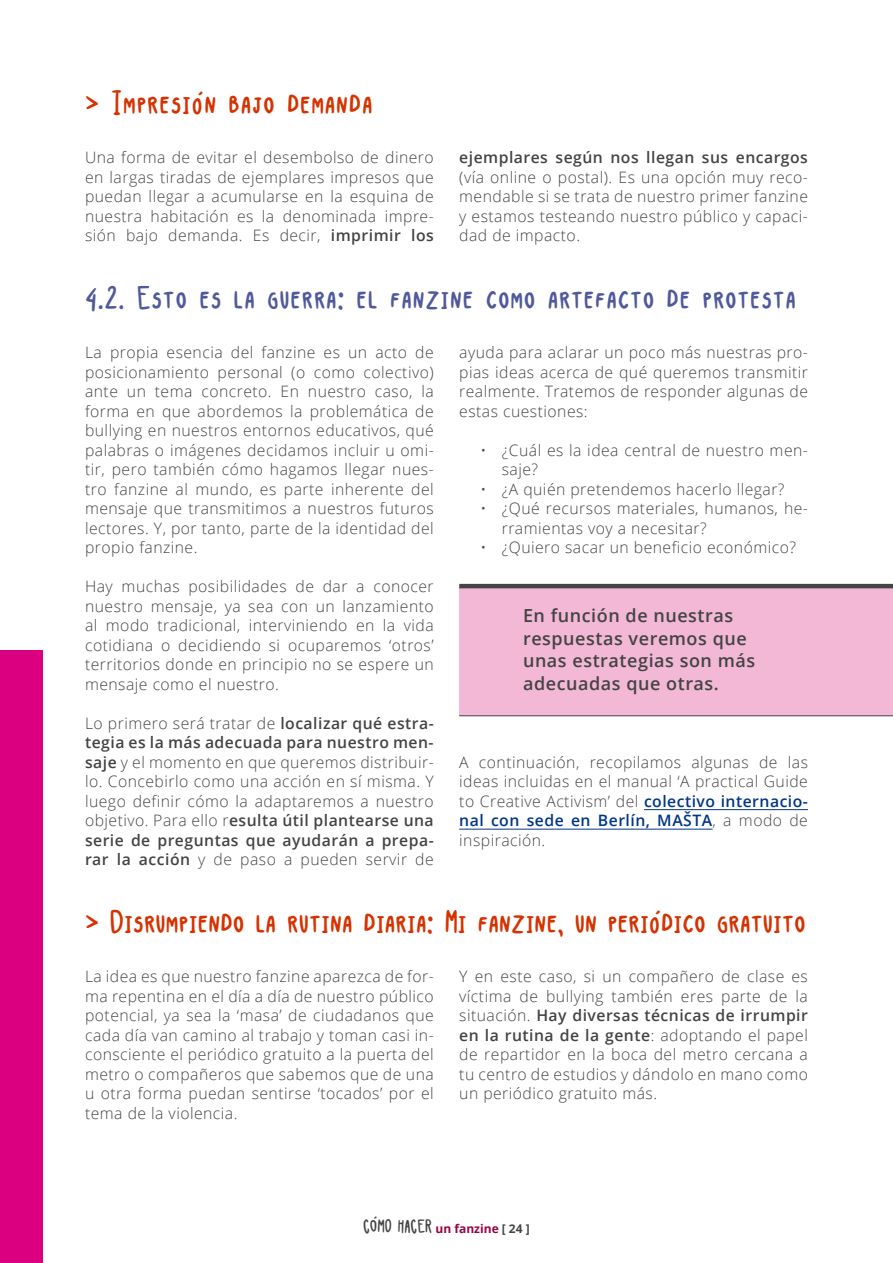
<style>
.page{position:relative;width:893px;height:1263px;background:#fff}
.page>*{position:absolute;margin:0;border:0;box-sizing:border-box;transform-origin:0 0}
.t1{font:37.5px "Kap";letter-spacing:.005em;color:#d53200}
.t2{font:37.5px "Kap";letter-spacing:.02em;color:#505a9b}
.t3{font:21px "Kap";color:#444}
.t4{font:600 18px/22.5px "Open Sans";letter-spacing:.03em;color:#444}
.t5{font:300 15.75px/19.5px "Open Sans";letter-spacing:.03em;color:#444;text-align:justify}
.t6{font:600 15.75px "Open Sans";letter-spacing:.03em;color:#444}
.s1{font-weight:600}
.s2{font-weight:600;color:#003687}
.s3{font-family:"Open Sans";font-weight:700;font-size:12px;color:#960447}
.s4{font-family:"Open Sans";font-weight:700;font-size:12px}
</style>
<div class="page">
<div style="left:0;top:651px;width:43px;height:612px;background:#db0080"></div>
<div style="left:459px;top:587px;width:434px;height:128px;background:#f2b8d5"></div>
<hr style="left:459px;top:584px;width:434px;height:4px;background:#444">
<hr style="left:459px;top:715px;width:434px;height:1px;background:#444">
<hr style="left:644px;top:809px;width:164px;height:1px;background:#003687">
<hr style="left:459px;top:829px;width:254px;height:1px;background:#003687">
<h1 class="t1" style="left:85px;top:84px;width:289px">&gt; Impresión bajo demanda</h1>
<p class="t5" style="left:85px;top:147px;width:350px">Una forma de evitar el desembolso de dinero en largas tiradas de ejemplares impresos que puedan llegar a acumularse en la esquina de nuestra habitación es la denominada impre&shy;sión bajo demanda. Es decir, <span class="s1">imprimir los</span></p>
<p class="t6" style="left:459px;top:147px;width:350px">ejemplares según nos llegan sus encargos</p>
<p class="t5" style="left:459px;top:167px;width:350px">(vía online o postal). Es una opción muy reco&shy;mendable si se trata de nuestro primer fanzine y estamos testeando nuestro público y capaci&shy;dad de impacto.</p>
<h1 class="t2" style="left:85px;top:279px;width:713px">4.2. Esto es la guerra: el fanzine como artefacto de protesta</h1>
<p class="t5" style="left:85px;top:342px;width:350px">La propia esencia del fanzine es un acto de posicionamiento personal (o como colectivo) ante un tema concreto. En nuestro caso, la forma en que abordemos la problemática de bullying en nuestros entornos educativos, qué palabras o imágenes decidamos incluir u omi&shy;tir, pero también cómo hagamos llegar nues&shy;tro fanzine al mundo, es parte inherente del mensaje que transmitimos a nuestros futuros lectores. Y, por tanto, parte de la identidad del propio fanzine.</p>
<p class="t5" style="left:85px;top:576px;width:350px">Hay muchas posibilidades de dar a conocer nuestro mensaje, ya sea con un lanzamiento al modo tradicional, interviniendo en la vida cotidiana o decidiendo si ocuparemos ‘otros’ territorios donde en principio no se espere un mensaje como el nuestro.</p>
<p class="t5" style="left:85px;top:713px;width:350px">Lo primero será tratar de <span class="s1">localizar qué estra&shy;tegia es la más adecuada para nuestro men&shy;saje</span> y el momento en que queremos distribuir&shy;lo. Concebirlo como una acción en sí misma. Y luego definir cómo la adaptaremos a nuestro objetivo. Para ello r<span class="s1">esulta útil plantearse una serie de preguntas que ayudarán a prepa&shy;rar la acción</span> y de paso a pueden servir de</p>
<p class="t5" style="left:459px;top:342px;width:350px">ayuda para aclarar un poco más nuestras pro&shy;pias ideas acerca de qué queremos transmitir realmente. Tratemos de responder algunas de estas cuestiones:</p>
<p class="t5" style="left:502px;top:440px;width:308px;text-indent:-21px">• ¿Cuál es la idea central de nuestro men&shy;saje?</p>
<p class="t5" style="left:480px;top:479px;width:306px">• ¿A quién pretendemos hacerlo llegar?</p>
<p class="t5" style="left:502px;top:498px;width:308px;text-indent:-21px">• ¿Qué recursos materiales, humanos, he&shy;rramientas voy a necesitar?</p>
<p class="t5" style="left:480px;top:537px;width:317px">• ¿Quiero sacar un beneficio económico?</p>
<p class="t4" style="left:523px;top:604px;width:234px">En función de nuestras respuestas veremos que unas estrategias son más adecuadas que otras.</p>
<p class="t5" style="left:459px;top:752px;width:350px">A continuación, recopilamos algunas de las ideas incluidas en el manual ‘A practical Guide to Creative Activism’ del <span class="s2">colectivo internacio&shy;nal con sede en Berlín, MAŠTA</span>, a modo de inspiración.</p>
<h1 class="t1" style="left:85px;top:903px;width:722px">&gt; Disrumpiendo la rutina diaria: Mi fanzine, un periódico gratuito</h1>
<p class="t5" style="left:85px;top:966px;width:350px">La idea es que nuestro fanzine aparezca de for&shy;ma repentina en el día a día de nuestro público potencial, ya sea la ‘masa’ de ciudadanos que cada día van camino al trabajo y toman casi in&shy;consciente el periódico gratuito a la puerta del metro o compañeros que sabemos que de una u otra forma puedan sentirse ‘tocados’ por el tema de la violencia.</p>
<p class="t5" style="left:459px;top:966px;width:350px">Y en este caso, si un compañero de clase es víctima de bullying también eres parte de la situación. <span class="s1">Hay diversas técnicas de irrumpir en la rutina de la gente</span>: adoptando el papel de repartidor en la boca del metro cercana a tu centro de estudios y dándolo en mano como un periódico gratuito más.</p>
<h2 class="t3" style="left:363px;top:1216px;width:168px">CÓMO HACER <span class="s3">un fanzine</span> <span class="s4">[ 24 ]</span></h2>
</div>
